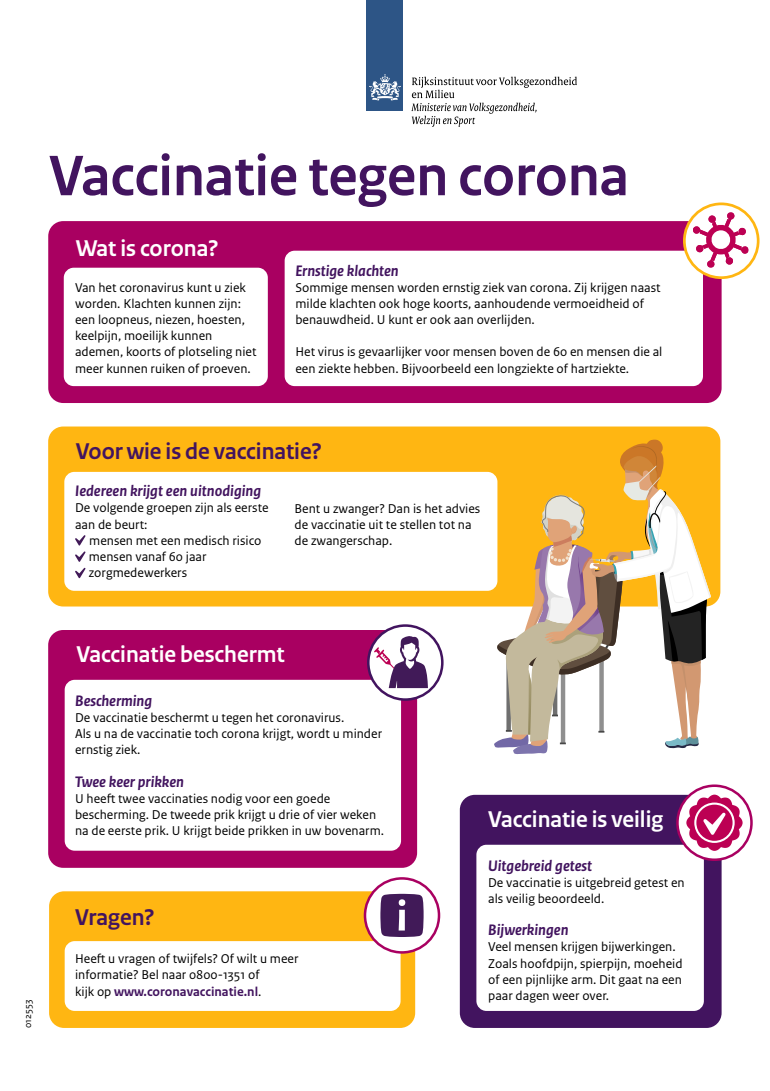
<style>
.page{position:relative;width:770px;height:1091px;background:#fff}
.page>*{position:absolute;margin:0;border:0;box-sizing:border-box;transform-origin:0 0}
._03_RIVM_Hoofdstukko{font:700 60px "Rijksoverheid Sans Heading";color:#42145f}
._05_RIVM_Paragraafko{font:700 24px "Rijksoverheid Sans Heading";color:#fff}
._05_RIVM_Paragraafko-2{font:700 24px "Rijksoverheid Sans Heading";color:#42145f}
._06_RIVM_Alineakop{font:italic 700 16px "Rijksoverheid Sans Text";color:#42145f}
._10_RIVM_Broodtekst{font:13.4px/16.1px "Rijksoverheid Sans Text";color:#000}
.t1{font:10px "Rijksoverheid Sans Text";color:#000}
.s1{font-weight:700;font-size:22px;color:#fff}
.s2{font-weight:700;color:#42145f}
</style>
<div class="page">
<div style="left:48px;top:427px;width:672px;height:180px;background:#ffb612;border-radius:15px"></div>
<div style="left:48px;top:221px;width:674px;height:182px;background:#a90061;border-radius:15px"></div>
<div style="left:285px;top:251px;width:418px;height:135px;background:#fff;border-radius:10px"></div>
<div style="left:460px;top:795px;width:262px;height:233px;background:#42145f;border-radius:15px"></div>
<div style="left:476px;top:845px;width:228px;height:166px;background:#fff;border-radius:10px"></div>
<div style="left:48px;top:630px;width:369px;height:238px;background:#a90061;border-radius:15px"></div>
<div style="left:64px;top:268px;width:204px;height:118px;background:#fff;border-radius:10px"></div>
<div style="left:64px;top:472px;width:433px;height:119px;background:#fff;border-radius:10px"></div>
<div style="left:65px;top:680px;width:336px;height:171px;background:#fff;border-radius:10px"></div>
<div style="left:49px;top:891px;width:366px;height:137px;background:#ffb612;border-radius:15px"></div>
<div style="left:65px;top:941px;width:336px;height:70px;background:#fff;border-radius:10px"></div>
<svg style="left:684px;top:204px;width:74px;height:74px"></svg>
<svg style="left:693px;top:212px;width:56px;height:56px"></svg>
<div style="left:683px;top:203px;width:77px;height:76px;border:3px solid #ffb612;border-radius:50%"></div>
<svg style="left:677px;top:786px;width:74px;height:74px"></svg>
<svg style="left:684px;top:792px;width:61px;height:61px"></svg>
<div style="left:676px;top:784px;width:77px;height:77px;border:3px solid #a90061;border-radius:50%"></div>
<div style="left:365px;top:878px;width:74px;height:74px;background:#fff;border-radius:50%"></div>
<svg style="left:380px;top:894px;width:44px;height:43px;background:#5c3a6f"></svg>
<div style="left:364px;top:877px;width:76px;height:77px;border:3px solid #a90061;border-radius:50%"></div>
<svg style="left:494px;top:440px;width:217px;height:314px"></svg>
<svg style="left:368px;top:626px;width:74px;height:74px"></svg>
<svg style="left:374px;top:636px;width:54px;height:52px;background:#b19bb7"></svg>
<div style="left:367px;top:624px;width:77px;height:77px;border:3px solid #42145f;border-radius:50%"></div>
<svg style="left:75px;top:535px;width:10px;height:27px"></svg>
<svg style="left:75px;top:568px;width:10px;height:10px"></svg>
<div style="left:367px;top:0;width:36px;height:111px;background:#2d5586"></div>
<svg style="left:369px;top:74px;width:32px;height:27px"></svg>
<svg style="left:411px;top:77px;width:166px;height:50px"></svg>
<p class="_03_RIVM_Hoofdstukko" style="left:49px;top:142px;width:581px">Vaccinatie tegen corona</p>
<p class="_05_RIVM_Paragraafko" style="left:76px;top:234px;width:144px">Wat is corona?</p>
<p class="_10_RIVM_Broodtekst" style="left:75px;top:280px;width:183px">Van het coronavirus kunt u ziek worden. Klachten kunnen zijn: een loopneus, niezen, hoesten, keelpijn, moeilijk kunnen ademen, koorts of plotseling niet meer kunnen ruiken of proeven.</p>
<h3 class="_06_RIVM_Alineakop" style="left:295px;top:261px;width:105px">Ernstige klachten</h3>
<p class="_10_RIVM_Broodtekst" style="left:295px;top:280px;width:367px">Sommige mensen worden ernstig ziek van corona. Zij krijgen naast milde klachten ook hoge koorts, aanhoudende vermoeidheid of benauwdheid. U kunt er ook aan overlijden.</p>
<p class="_10_RIVM_Broodtekst" style="left:295px;top:344px;width:369px">Het virus is gevaarlijker voor mensen boven de 60 en mensen die al een ziekte hebben. Bijvoorbeeld een longziekte of hartziekte.</p>
<p class="t1" style="left:22px;top:1028px;width:29px;rotate:-90deg">012553</p>
<p class="_05_RIVM_Paragraafko-2" style="left:76px;top:438px;width:248px">Voor wie is de vaccinatie?</p>
<h3 class="_06_RIVM_Alineakop" style="left:75px;top:482px;width:188px">Iedereen krijgt een uitnodiging</h3>
<p class="_10_RIVM_Broodtekst" style="left:75px;top:500px;width:195px">De volgende groepen zijn als eerste aan de beurt:</p>
<p class="_10_RIVM_Broodtekst" style="left:75px;top:532px;width:188px"><span class="s1">•</span> mensen met een medisch risico</p>
<p class="_10_RIVM_Broodtekst" style="left:75px;top:549px;width:133px"><span class="s1">•</span> mensen vanaf 60 jaar</p>
<p class="_10_RIVM_Broodtekst" style="left:75px;top:565px;width:114px"><span class="s1">•</span> zorgmedewerkers</p>
<p class="_10_RIVM_Broodtekst" style="left:295px;top:500px;width:187px">Bent u zwanger? Dan is het advies de vaccinatie uit te stellen tot na de zwangerschap.</p>
<p class="_05_RIVM_Paragraafko" style="left:77px;top:641px;width:210px">Vaccinatie beschermt</p>
<h3 class="_06_RIVM_Alineakop" style="left:75px;top:692px;width:79px">Bescherming</h3>
<p class="_10_RIVM_Broodtekst" style="left:75px;top:710px;width:309px">De vaccinatie beschermt u tegen het coronavirus.<br>Als u na de vaccinatie toch corona krijgt, wordt u minder ernstig ziek.</p>
<h3 class="_06_RIVM_Alineakop" style="left:75px;top:772px;width:111px">Twee keer prikken</h3>
<p class="_10_RIVM_Broodtekst" style="left:75px;top:791px;width:311px">U heeft twee vaccinaties nodig voor een goede bescherming. De tweede prik krijgt u drie of vier weken na de eerste prik. U krijgt beide prikken in uw bovenarm.</p>
<p class="_05_RIVM_Paragraafko-2" style="left:75px;top:904px;width:81px">Vragen?</p>
<p class="_10_RIVM_Broodtekst" style="left:75px;top:951px;width:225px">Heeft u vragen of twijfels? Of wilt u meer informatie? Bel naar 0800-1351 of<br>kijk op <span class="s2">www.coronavaccinatie.nl</span>.</p>
<p class="_05_RIVM_Paragraafko" style="left:488px;top:806px;width:177px">Vaccinatie is veilig</p>
<h3 class="_06_RIVM_Alineakop" style="left:488px;top:856px;width:105px">Uitgebreid getest</h3>
<p class="_10_RIVM_Broodtekst" style="left:488px;top:875px;width:198px">De vaccinatie is uitgebreid getest en als veilig beoordeeld.</p>
<h3 class="_06_RIVM_Alineakop" style="left:488px;top:921px;width:82px">Bijwerkingen</h3>
<p class="_10_RIVM_Broodtekst" style="left:488px;top:939px;width:196px">Veel mensen krijgen bijwerkingen.<br>Zoals hoofdpijn, spierpijn, moeheid of een pijnlijke arm. Dit gaat na een paar dagen weer over.</p>
</div>
